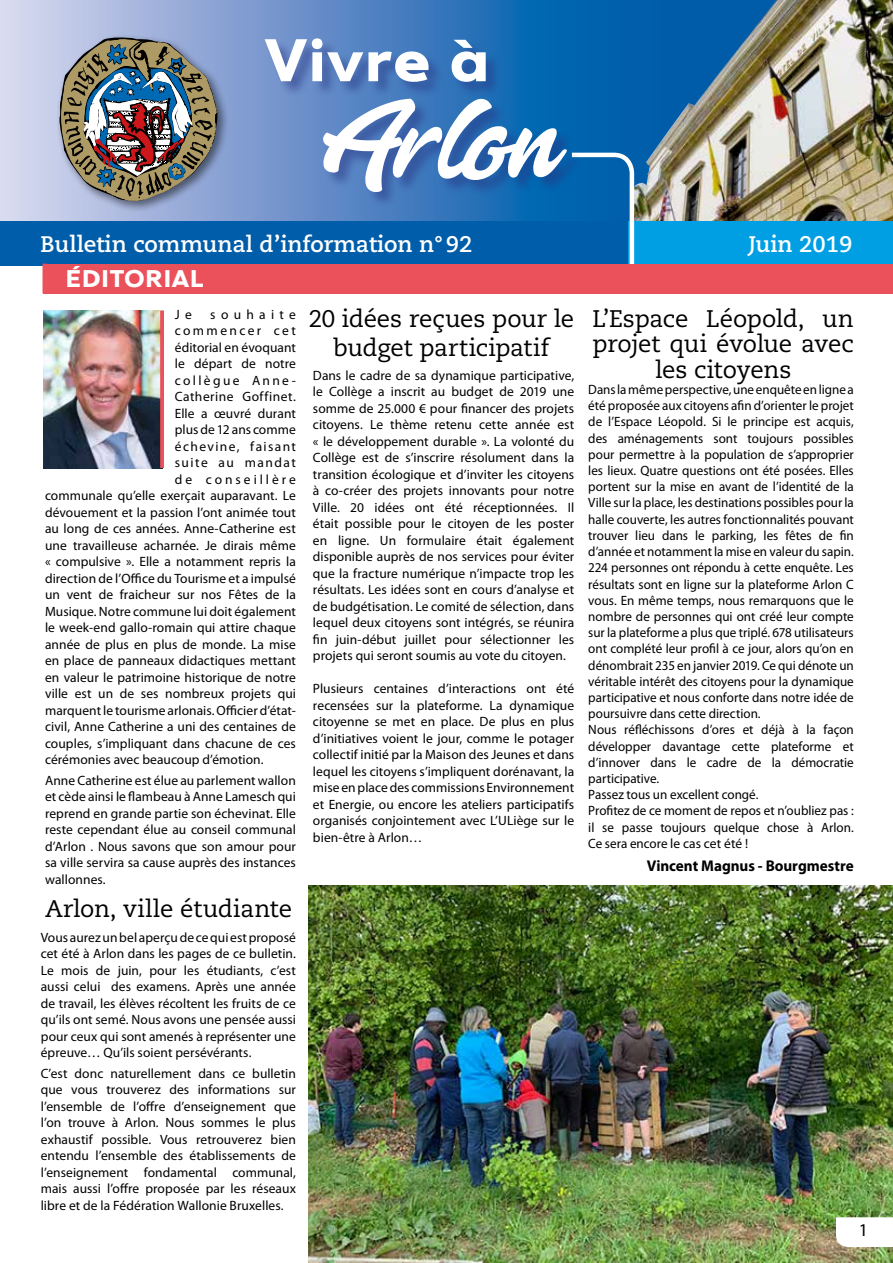
<style>
.page{position:relative;width:893px;height:1263px;background:#fff}
.page>*{position:absolute;margin:0;border:0;box-sizing:border-box;transform-origin:0 0}
.t1{font:186px "Enlightenyour Destiny";color:#fff;scale:1.05 1}
.t2{font:60px "Ultine Nor Bol";letter-spacing:.025em;color:#fff}
.t3{font:24px/25.5px "Caecilia LT Std";letter-spacing:-.01em;color:#000;text-align:center}
.t4{font:24px "Ultine Nor Bol";letter-spacing:.02em;color:#fff}
.t5{font:700 22.5px "Caecilia LT Std";color:#fff}
.t6{font:18px "Myriad Pro";color:#000}
.t7{font:700 15.6px "Myriad Pro";color:#000}
.t8{font:13.5px/16.5px "Myriad Pro";color:#000;text-align:justify}
.t9{font:13.5px "Myriad Pro";letter-spacing:.04em;color:#000}
.t10{font:13.5px "Myriad Pro";letter-spacing:.105em;color:#000}
.t11{font:13.5px "Myriad Pro";letter-spacing:.11em;color:#000}
.t12{font:13.5px "Myriad Pro";letter-spacing:.175em;color:#000}
.t13{font:13.5px "Myriad Pro";letter-spacing:.22em;color:#000}
.t14{font:13.5px "Myriad Pro";letter-spacing:.18em;color:#000}
.t15{font:13.5px "Myriad Pro";letter-spacing:.395em;color:#000}
.s1{color:#fff}
</style>
<div class="page">
<img style="left:309px;top:885px;width:584px;height:378px">
<svg style="left:836px;top:1217px;width:57px;height:30px"></svg>
<svg style="left:0;top:0;width:632px;height:221px;background:#709acd"></svg>
<img style="left:632px;top:0;width:261px;height:221px">
<div style="left:623px;top:221px;width:270px;height:43px;background:#009fe3"></div>
<div style="left:0;top:221px;width:627px;height:45px;background:#005da9"></div>
<svg style="left:567px;top:150px;width:69px;height:114px"></svg>
<div style="left:266px;top:39px;width:317px;height:170px;background:#283583;opacity:.5"></div>
<div style="left:44px;top:264px;width:849px;height:29px;background:#ea515a"></div>
<hr style="left:43px;top:264px;width:4px;height:29px;background:#ea515a">
<img style="left:44px;top:311px;width:116px;height:157px">
<svg style="left:160px;top:311px;width:4px;height:157px"></svg>
<div style="left:56px;top:34px;width:173px;height:179px;background:#000;opacity:.5"></div>
<svg style="left:60px;top:37px;width:157px;height:164px;background:#7d7d7c"></svg>
<h2 class="t2" style="left:265px;top:24px;width:226px">Vivre à</h2>
<h1 class="t1" style="left:319px;top:4px;width:233px">Arlon</h1>
<h3 class="t5" style="left:40px;top:231px;width:434px">Bulletin communal d’information n°92</h3>
<h3 class="t5" style="left:749px;top:231px;width:105px">Juin 2019</h3>
<h3 class="t4" style="left:66px;top:264px;width:139px">ÉDITORIAL</h3>
<p class="t15" style="left:175px;top:306px;width:123px">Je<span class="s1">b</span>souhaite</p>
<p class="t14" style="left:175px;top:322px;width:123px">commencer<span class="s1">b</span>cet</p>
<p class="t8" style="left:175px;top:339px;width:123px">éditorial en évoquant</p>
<p class="t8" style="left:175px;top:355px;width:123px">le départ de notre</p>
<p class="t12" style="left:175px;top:372px;width:123px">collègue<span class="s1">b</span>Anne-</p>
<p class="t9" style="left:175px;top:388px;width:123px">Catherine<span class="s1">b</span>Goffinet.</p>
<p class="t8" style="left:175px;top:404px;width:123px">Elle a œuvré durant</p>
<p class="t8" style="left:175px;top:421px;width:123px">plus de 12 ans comme</p>
<p class="t10" style="left:175px;top:438px;width:123px">échevine,<span class="s1">b</span>faisant</p>
<p class="t11" style="left:175px;top:454px;width:123px">suite<span class="s1">b</span>au<span class="s1">b</span>mandat</p>
<p class="t13" style="left:175px;top:471px;width:123px">de<span class="s1">b</span>conseillère</p>
<p class="t8" style="left:45px;top:487px;width:252px">communale qu’elle exerçait auparavant. Le</p>
<p class="t8" style="left:45px;top:503px;width:252px">dévouement et la passion l’ont animée tout</p>
<p class="t8" style="left:45px;top:520px;width:252px">au long de ces années. Anne-Catherine est</p>
<p class="t8" style="left:45px;top:536px;width:252px">une travailleuse acharnée. Je dirais même</p>
<p class="t8" style="left:45px;top:553px;width:252px">« compulsive ». Elle a notamment repris la</p>
<p class="t8" style="left:45px;top:569px;width:252px">direction de l’Office du Tourisme et a impulsé</p>
<p class="t8" style="left:45px;top:586px;width:252px">un vent de fraicheur sur nos Fêtes de la</p>
<p class="t8" style="left:45px;top:602px;width:252px">Musique. Notre commune lui doit également</p>
<p class="t8" style="left:45px;top:619px;width:252px">le week-end gallo-romain qui attire chaque</p>
<p class="t8" style="left:45px;top:635px;width:252px">année de plus en plus de monde. La mise</p>
<p class="t8" style="left:45px;top:652px;width:252px">en place de panneaux didactiques mettant</p>
<p class="t8" style="left:45px;top:668px;width:252px">en valeur le patrimoine historique de notre</p>
<p class="t8" style="left:45px;top:685px;width:252px">ville est un de ses nombreux projets qui</p>
<p class="t8" style="left:45px;top:701px;width:252px">marquent le tourisme arlonais. Officier d’état-</p>
<p class="t8" style="left:45px;top:718px;width:252px">civil, Anne Catherine a uni des centaines de</p>
<p class="t8" style="left:45px;top:734px;width:252px">couples, s’impliquant dans chacune de ces</p>
<p class="t8" style="left:45px;top:751px;width:220px">cérémonies avec beaucoup d’émotion.</p>
<p class="t8" style="left:45px;top:772px;width:252px">Anne Catherine est élue au parlement wallon et cède ainsi le flambeau à Anne Lamesch qui reprend en grande partie son échevinat. Elle reste cependant élue au conseil communal d’Arlon . Nous savons que son amour pour sa ville servira sa cause auprès des instances wallonnes.</p>
<h3 class="t3" style="left:45px;top:896px;width:249px">Arlon, ville étudiante</h3>
<p class="t8" style="left:41px;top:929px;width:257px">Vous aurez un bel aperçu de ce qui est proposé cet été à Arlon dans les pages de ce bulletin.<br>Le mois de juin, pour les étudiants, c’est aussi celui des examens. Après une année de travail, les élèves récoltent les fruits de ce qu’ils ont semé. Nous avons une pensée aussi pour ceux qui sont amenés à représenter une épreuve… Qu’ils soient persévérants.</p>
<p class="t8" style="left:41px;top:1065px;width:257px">C’est donc naturellement dans ce bulletin que vous trouverez des informations sur l’ensemble de l’offre d’enseignement que l’on trouve à Arlon. Nous sommes le plus exhaustif possible. Vous retrouverez bien entendu l’ensemble des établissements de l’enseignement fondamental communal, mais aussi l’offre proposée par les réseaux libre et de la Fédération Wallonie Bruxelles.</p>
<h3 class="t3" style="left:309px;top:305px;width:267px;line-height:28.8px">20 idées reçues pour le budget participatif</h3>
<p class="t8" style="left:313px;top:367px;width:263px">Dans le cadre de sa dynamique participative, le Collège a inscrit au budget de 2019 une somme de 25.000 € pour financer des projets citoyens. Le thème retenu cette année est « le développement durable ». La volonté du Collège est de s’inscrire résolument dans la transition écologique et d’inviter les citoyens à co-créer des projets innovants pour notre Ville. 20 idées ont été réceptionnées. Il était possible pour le citoyen de les poster en ligne. Un formulaire était également disponible auprès de nos services pour éviter que la fracture numérique n’impacte trop les résultats. Les idées sont en cours d’analyse et de budgétisation. Le comité de sélection, dans lequel deux citoyens sont intégrés, se réunira fin juin-début juillet pour sélectionner les projets qui seront soumis au vote du citoyen.</p>
<p class="t8" style="left:313px;top:680px;width:263px">Plusieurs centaines d’interactions ont été recensées sur la plateforme. La dynamique citoyenne se met en place. De plus en plus d’initiatives voient le jour, comme le potager collectif initié par la Maison des Jeunes et dans lequel les citoyens s’impliquent dorénavant, la mise en place des commissions Environnement et Energie, ou encore les ateliers participatifs organisés conjointement avec L’ULiège sur le bien-être à Arlon…</p>
<h3 class="t3" style="left:593px;top:306px;width:263px">L’Espace Léopold, un projet qui évolue avec les citoyens</h3>
<p class="t8" style="left:588px;top:381px;width:267px;text-align:left">Dans la même perspective, une enquête en ligne a été proposée aux citoyens afin d’orienter le projet de l’Espace Léopold. Si le principe est acquis, des aménagements sont toujours possibles pour permettre à la population de s’approprier les lieux. Quatre questions ont été posées. Elles portent sur la mise en avant de l’identité de la Ville sur la place, les destinations possibles pour la halle couverte, les autres fonctionnalités pouvant trouver lieu dans le parking, les fêtes de fin d’année et notamment la mise en valeur du sapin.<br>224 personnes ont répondu à cette enquête. Les résultats sont en ligne sur la plateforme Arlon C vous. En même temps, nous remarquons que le nombre de personnes qui ont créé leur compte sur la plateforme a plus que triplé. 678 utilisateurs ont complété leur profil à ce jour, alors qu’on en dénombrait 235 en janvier 2019. Ce qui dénote un véritable intérêt des citoyens pour la dynamique participative et nous conforte dans notre idée de poursuivre dans cette direction.<br>Nous réfléchissons d’ores et déjà à la façon développer davantage cette plateforme et d’innover dans le cadre de la démocratie participative.<br>Passez tous un excellent congé.<br>Profitez de ce moment de repos et n’oubliez pas : il se passe toujours quelque chose à Arlon.<br>Ce sera encore le cas cet été !</p>
<p class="t7" style="left:647px;top:855px;width:209px">Vincent Magnus - Bourgmestre</p>
<h3 class="t6" style="left:859px;top:1219px;width:11px">1</h3>
</div>
